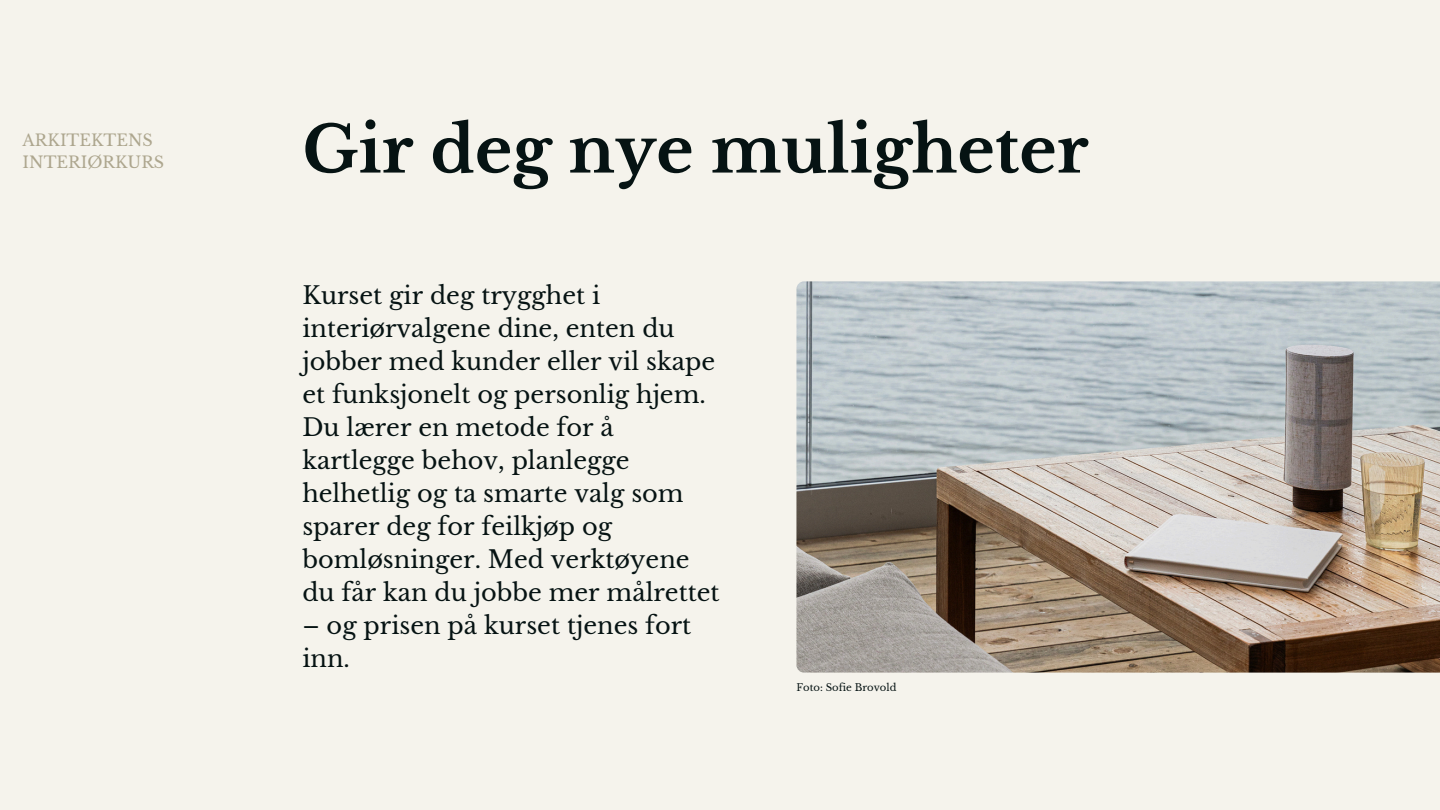
<style>
.page{position:relative;width:1440px;height:810px;background:#f5f3ec}
.page>*{position:absolute;margin:0;border:0;box-sizing:border-box;transform-origin:0 0}
.t1{font:700 64px "Libre Baskerville";color:#061313}
.t2{font:24px/33px "Libre Baskerville";color:#061313}
.t3{font:16px/21.8px "Libre Baskerville";color:#ada68e}
.t4{font:10px "Libre Baskerville";color:#061313}
</style>
<div class="page">
<img style="left:796px;top:281px;width:644px;height:392px">
<p class="t3" style="left:23px;top:129px;width:143px">ARKITEKTENS<br>INTERIØRKURS</p>
<h3 class="t1" style="left:302px;top:110px;width:788px">Gir deg nye muligheter</h3>
<h1 class="t2" style="left:302px;top:279px;width:419px">Kurset gir deg trygghet i interiørvalgene dine, enten du jobber med kunder eller vil skape et funksjonelt og personlig hjem.<br>Du lærer en metode for å kartlegge behov, planlegge helhetlig og ta smarte valg som sparer deg for feilkjøp og bomløsninger. Med verktøyene du får kan du jobbe mer målrettet</h1>
<h1 class="t2" style="left:302px;top:609px;width:390px">– og prisen på kurset tjenes fort inn.</h1>
<p class="t4" style="left:796px;top:681px;width:101px">Foto: Sofie Brovold</p>
</div>
